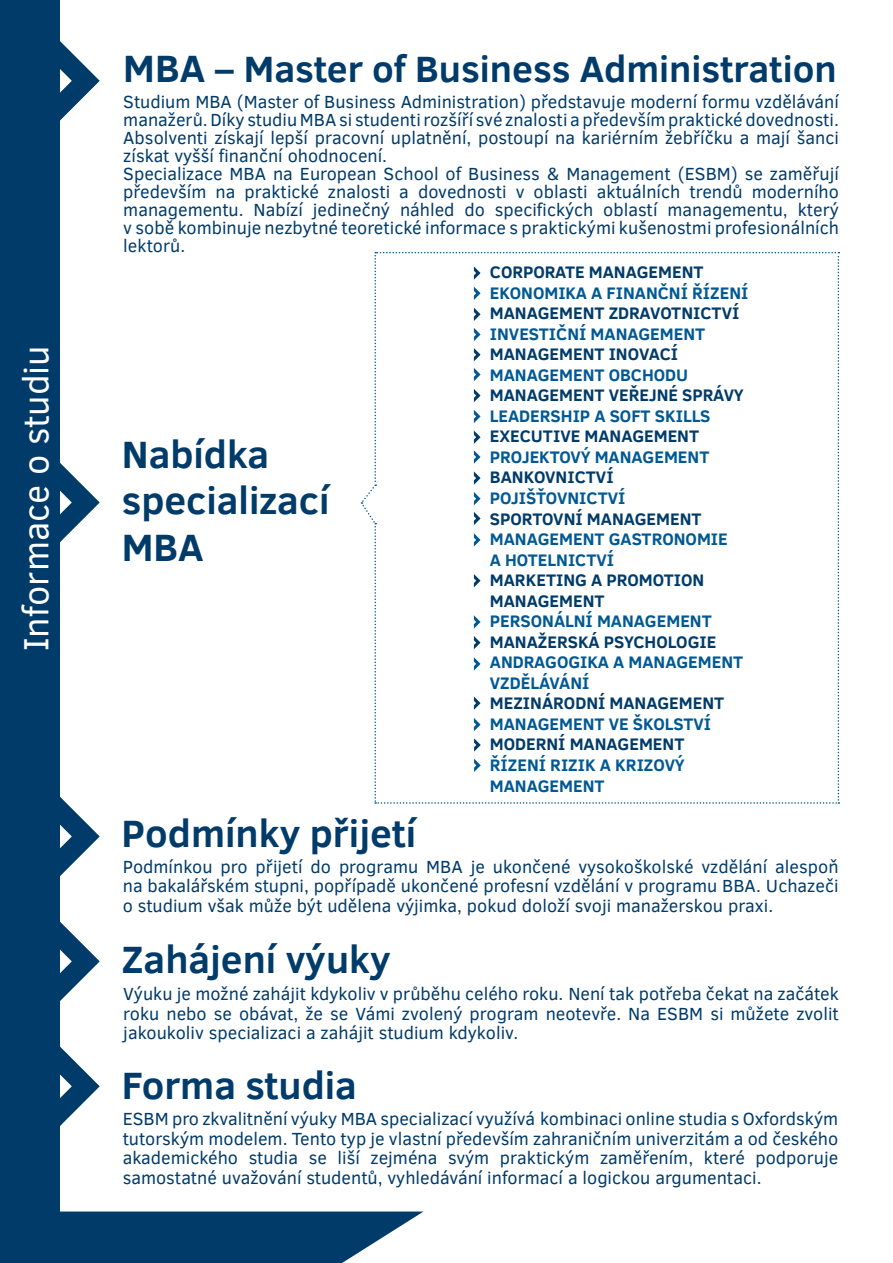
<style>
.page{position:relative;width:893px;height:1263px;background:#fff}
.page>*{position:absolute;margin:0;border:0;box-sizing:border-box;transform-origin:0 0}
.t1{font:700 39px/46.8px "Clear Sans";color:#003b6a}
.t2{font:700 37.5px "Clear Sans";color:#003b6a}
.t3{font:36px "Clear Sans";color:#fff}
.t4{font:18px/19.5px "Clear Sans";color:#003b6a}
.t5{font:700 17.1px/20.5px "Clear Sans";color:#005994}
.t6{font:700 17.1px/20.5px "Clear Sans";color:#003b6a}
.s1{font-size:39px}
</style>
<div class="page">
<div style="left:0;top:0;width:60px;height:1263px;background:#003b6a"></div>
<svg style="left:60px;top:1211px;width:363px;height:52px;background:#1e527b"></svg>
<svg style="left:60px;top:463px;width:40px;height:79px"></svg>
<svg style="left:60px;top:41px;width:40px;height:80px"></svg>
<svg style="left:60px;top:921px;width:40px;height:80px"></svg>
<svg style="left:60px;top:797px;width:40px;height:79px"></svg>
<svg style="left:60px;top:1046px;width:40px;height:80px"></svg>
<svg style="left:360px;top:252px;width:479px;height:552px"></svg>
<h3 class="t3" style="left:12px;top:651px;width:307px;rotate:-90deg">Informace o studiu</h3>
<h2 class="t2" style="left:123px;top:42px;width:715px"><span class="s1">MBA –</span> Master of Business Administration</h2>
<p class="t4" style="left:123px;top:92px;width:717px">Studium MBA (Master of Business Administration) představuje moderní formu vzdělávání</p>
<p class="t4" style="left:123px;top:110px;width:717px">manažerů.DíkystudiuMBAsistudentirozšířísvéznalostiapředevšímpraktickédovednosti.</p>
<p class="t4" style="left:123px;top:128px;width:717px">Absolventi získají lepší pracovní uplatnění, postoupí na kariérním žebříčku a mají šanci</p>
<p class="t4" style="left:123px;top:146px;width:265px">získat vyšší finanční ohodnocení.</p>
<p class="t4" style="left:123px;top:164px;width:717px">Specializace MBA na European School of Business &amp; Management (ESBM) se zaměřují</p>
<p class="t4" style="left:752px;top:182px;width:89px">moderního</p>
<p class="t4" style="left:123px;top:182px;width:85px">především</p>
<p class="t4" style="left:244px;top:182px;width:76px">praktické</p>
<p class="t4" style="left:597px;top:182px;width:85px">aktuálních</p>
<p class="t4" style="left:689px;top:182px;width:55px">trendů</p>
<p class="t4" style="left:328px;top:182px;width:64px">znalosti</p>
<p class="t4" style="left:418px;top:182px;width:90px">dovednosti</p>
<p class="t4" style="left:534px;top:182px;width:56px">oblasti</p>
<p class="t4" style="left:215px;top:182px;width:21px">na</p>
<p class="t4" style="left:399px;top:182px;width:11px">a</p>
<p class="t4" style="left:516px;top:182px;width:10px">v</p>
<p class="t4" style="left:254px;top:200px;width:51px">Nabízí</p>
<p class="t4" style="left:313px;top:200px;width:79px">jedinečný</p>
<p class="t4" style="left:400px;top:200px;width:56px">náhled</p>
<p class="t4" style="left:495px;top:200px;width:100px">specifických</p>
<p class="t4" style="left:603px;top:200px;width:56px">oblastí</p>
<p class="t4" style="left:798px;top:200px;width:43px">který</p>
<p class="t4" style="left:464px;top:200px;width:22px">do</p>
<p class="t4" style="left:123px;top:201px;width:717px;line-height:18px">managementu.<br>v sobě kombinuje nezbytné teoretické informace s praktickými kušenostmi profesionálních lektorů.</p>
<p class="t4" style="left:667px;top:200px;width:122px">managementu,</p>
<h1 class="t1" style="left:122px;top:429px;width:209px">Nabídka specializací<br>MBA</h1>
<h1 class="t1" style="left:122px;top:808px;width:296px">Podmínky přijetí</h1>
<p class="t6" style="left:490px;top:261px;width:215px">CORPORATE MANAGEMENT</p>
<p class="t5" style="left:490px;top:282px;width:260px">EKONOMIKA A FINANČNÍ ŘÍZENÍ</p>
<p class="t6" style="left:490px;top:302px;width:251px">MANAGEMENT ZDRAVOTNICTVÍ</p>
<p class="t5" style="left:490px;top:323px;width:217px">INVESTIČNÍ MANAGEMENT</p>
<p class="t6" style="left:490px;top:343px;width:190px">MANAGEMENT INOVACÍ</p>
<p class="t5" style="left:490px;top:364px;width:200px">MANAGEMENT OBCHODU</p>
<p class="t6" style="left:490px;top:384px;width:255px">MANAGEMENT VEŘEJNÉ SPRÁVY</p>
<p class="t5" style="left:490px;top:405px;width:222px">LEADERSHIP A SOFT SKILLS</p>
<p class="t6" style="left:490px;top:425px;width:211px">EXECUTIVE MANAGEMENT</p>
<p class="t5" style="left:490px;top:446px;width:221px">PROJEKTOVÝ MANAGEMENT</p>
<p class="t6" style="left:490px;top:466px;width:125px">BANKOVNICTVÍ</p>
<p class="t5" style="left:490px;top:487px;width:137px">POJIŠŤOVNICTVÍ</p>
<p class="t6" style="left:490px;top:508px;width:213px">SPORTOVNÍ MANAGEMENT</p>
<p class="t5" style="left:490px;top:528px;width:239px">MANAGEMENT GASTRONOMIE<br>A HOTELNICTVÍ</p>
<p class="t6" style="left:490px;top:569px;width:216px">MARKETING A PROMOTION<br>MANAGEMENT</p>
<p class="t5" style="left:490px;top:610px;width:223px">PERSONÁLNÍ MANAGEMENT</p>
<p class="t6" style="left:490px;top:631px;width:228px">MANAŽERSKÁ PSYCHOLOGIE</p>
<p class="t5" style="left:490px;top:651px;width:255px">ANDRAGOGIKA A MANAGEMENT<br>VZDĚLÁVÁNÍ</p>
<p class="t6" style="left:490px;top:692px;width:236px">MEZINÁRODNÍ MANAGEMENT</p>
<p class="t5" style="left:490px;top:713px;width:223px">MANAGEMENT VE ŠKOLSTVÍ</p>
<p class="t6" style="left:490px;top:733px;width:196px">MODERNÍ MANAGEMENT</p>
<p class="t5" style="left:490px;top:754px;width:196px">ŘÍZENÍ RIZIK A KRIZOVÝ<br>MANAGEMENT</p>
<p class="t4" style="left:123px;top:857px;width:717px;text-align:justify">Podmínkou pro přijetí do programu MBA je ukončené vysokoškolské vzdělání alespoň na bakalářském stupni, popřípadě ukončené profesní vzdělání v programu BBA. Uchazeči o studium však může být udělena výjimka, pokud doloží svoji manažerskou praxi.</p>
<h1 class="t1" style="left:122px;top:935px;width:270px">Zahájení výuky</h1>
<p class="t4" style="left:123px;top:984px;width:717px;text-align:justify">Výuku je možné zahájit kdykoliv v průběhu celého roku. Není tak potřeba čekat na začátek roku nebo se obávat, že se Vámi zvolený program neotevře. Na ESBM si můžete zvolit jakoukoliv specializaci a zahájit studium kdykoliv.</p>
<h1 class="t1" style="left:122px;top:1061px;width:237px">Forma studia</h1>
<p class="t4" style="left:123px;top:1109px;width:717px;text-align:right">ESBM pro zkvalitnění výuky MBA specializací využívá kombinaci online studia s Oxfordským tutorským modelem. Tento typ je vlastní především zahraničním univerzitám a od českého podporuje</p>
<p class="t4" style="left:123px;top:1148px;width:640px">akademického<br>samostatné uvažování studentů, vyhledávání informací a logickou argumentaci.</p>
<p class="t4" style="left:338px;top:1148px;width:24px">liší</p>
<p class="t4" style="left:370px;top:1148px;width:68px">zejména</p>
<p class="t4" style="left:448px;top:1148px;width:43px">svým</p>
<p class="t4" style="left:500px;top:1148px;width:91px">praktickým</p>
<p class="t4" style="left:600px;top:1148px;width:95px">zaměřením,</p>
<p class="t4" style="left:704px;top:1148px;width:43px">které</p>
<p class="t4" style="left:249px;top:1148px;width:51px">studia</p>
<p class="t4" style="left:309px;top:1148px;width:20px">se</p>
</div>
